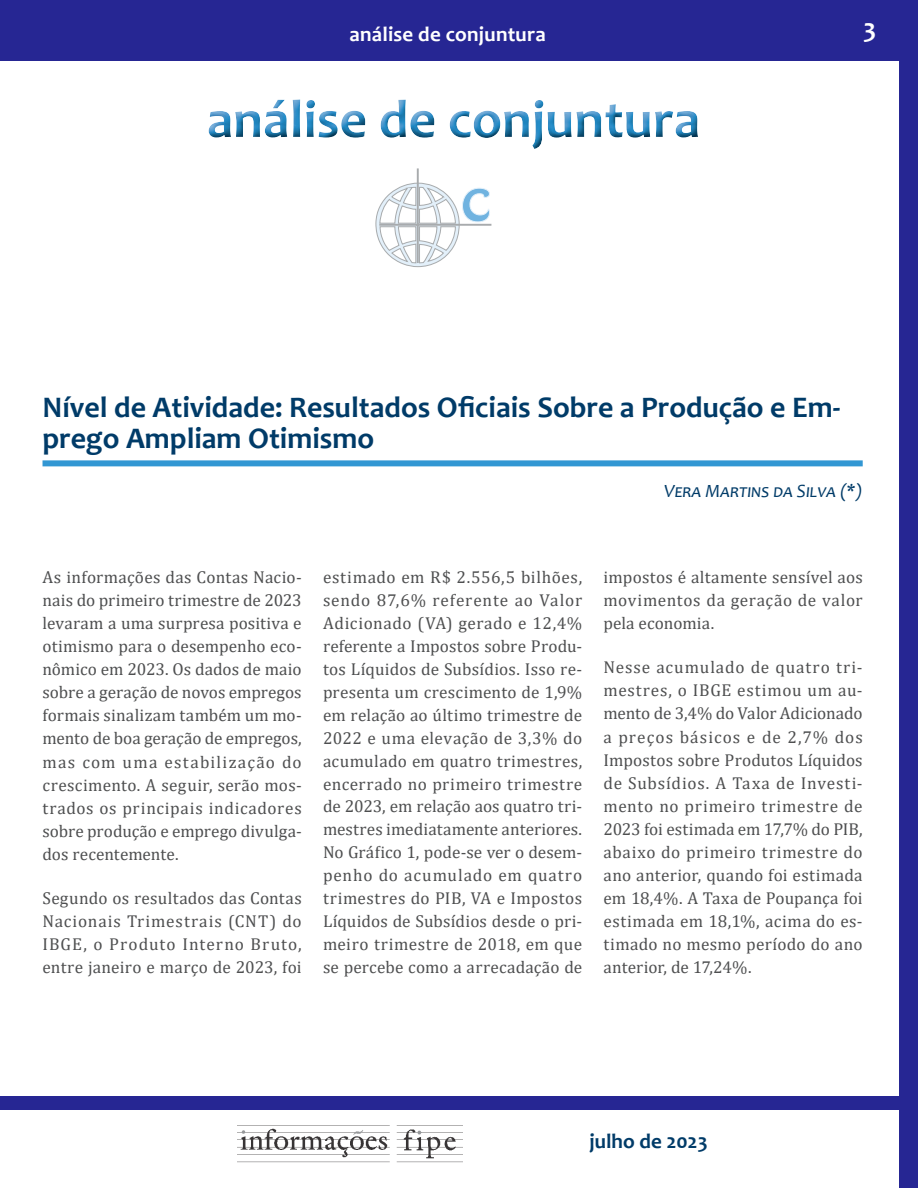
<style>
.page{position:relative;width:918px;height:1188px;background:#fff}
.page>*{position:absolute;margin:0;border:0;box-sizing:border-box;transform-origin:0 0}
.t1{font:700 30px/30.5px "Candara";color:#003b68}
.t2{font:700 27px "Candara";color:#fff}
.t3{font:700 21px "Candara";letter-spacing:.01em;color:#fff}
.t4{font:700 21px "Candara";color:#003b68}
.t5{font:italic 18.75px "Candara";color:#003b68}
.t6{font:17.25px/23.1px "Cambria";letter-spacing:.015em;color:#4e4f50;text-align:justify}
</style>
<div class="page">
<div style="left:899px;top:0;width:19px;height:1188px;background:#262693"></div>
<div style="left:0;top:0;width:918px;height:61px;background:#262693"></div>
<img style="left:238px;top:1128px;width:225px;height:35px">
<div style="left:0;top:1097px;width:918px;height:13px;background:#262693"></div>
<hr style="left:417px;top:168px;width:2px;height:95px;background:#a8abad">
<svg style="left:375px;top:182px;width:116px;height:86px"></svg>
<div style="left:199px;top:97px;width:508px;height:61px;background:#003b68;opacity:.67"></div>
<div style="left:43px;top:460px;width:820px;height:6px;background:#3297d3"></div>
<p class="t3" style="left:350px;top:21px;width:198px">análise de conjuntura</p>
<h2 class="t2" style="left:863px;top:11px;width:14px">3</h2>
<h1 class="t1" style="left:43px;top:392px;width:799px">Nível de Atividade: Resultados Oficiais Sobre a Produção e Em&shy;prego Ampliam Otimismo</h1>
<p class="t5" style="left:664px;top:479px;width:200px">Vera Martins da Silva (*)</p>
<p class="t6" style="left:43px;top:565px;width:261px">As informações das Contas Nacio&shy;nais do primeiro trimestre de 2023 levaram a uma surpresa positiva e otimismo para o desempenho eco&shy;nômico em 2023. Os dados de maio sobre a geração de novos empregos formais sinalizam também um mo&shy;mento de boa geração de empregos, mas com uma estabilização do crescimento. A seguir, serão mos&shy;trados os principais indicadores sobre produção e emprego divulga&shy;dos recentemente.</p>
<p class="t6" style="left:43px;top:887px;width:261px">Segundo os resultados das Contas Nacionais Trimestrais (CNT) do IBGE, o Produto Interno Bruto, entre janeiro e março de 2023, foi</p>
<p class="t6" style="left:323px;top:565px;width:261px">estimado em R$ 2.556,5 bilhões, sendo 87,6% referente ao Valor Adicionado (VA) gerado e 12,4% referente a Impostos sobre Produ&shy;tos Líquidos de Subsídios. Isso re&shy;presenta um crescimento de 1,9% em relação ao último trimestre de 2022 e uma elevação de 3,3% do acumulado em quatro trimestres, encerrado no primeiro trimestre de 2023, em relação aos quatro tri&shy;mestres imediatamente anteriores.<br>No Gráfico 1, pode-se ver o desem&shy;penho do acumulado em quatro trimestres do PIB, VA e Impostos Líquidos de Subsídios desde o pri&shy;meiro trimestre de 2018, em que se percebe como a arrecadação de</p>
<p class="t6" style="left:603px;top:565px;width:261px">impostos é altamente sensível aos movimentos da geração de valor pela economia.</p>
<p class="t6" style="left:603px;top:656px;width:261px">Nesse acumulado de quatro tri&shy;mestres, o IBGE estimou um au&shy;mento de 3,4% do Valor Adicionado a preços básicos e de 2,7% dos Impostos sobre Produtos Líquidos de Subsídios. A Taxa de Investi&shy;mento no primeiro trimestre de 2023 foi estimada em 17,7% do PIB, abaixo do primeiro trimestre do ano anterior, quando foi estimada em 18,4%. A Taxa de Poupança foi estimada em 18,1%, acima do es&shy;timado no mesmo período do ano anterior, de 17,24%.</p>
<p class="t4" style="left:590px;top:1128px;width:119px">julho de 2023</p>
</div>
